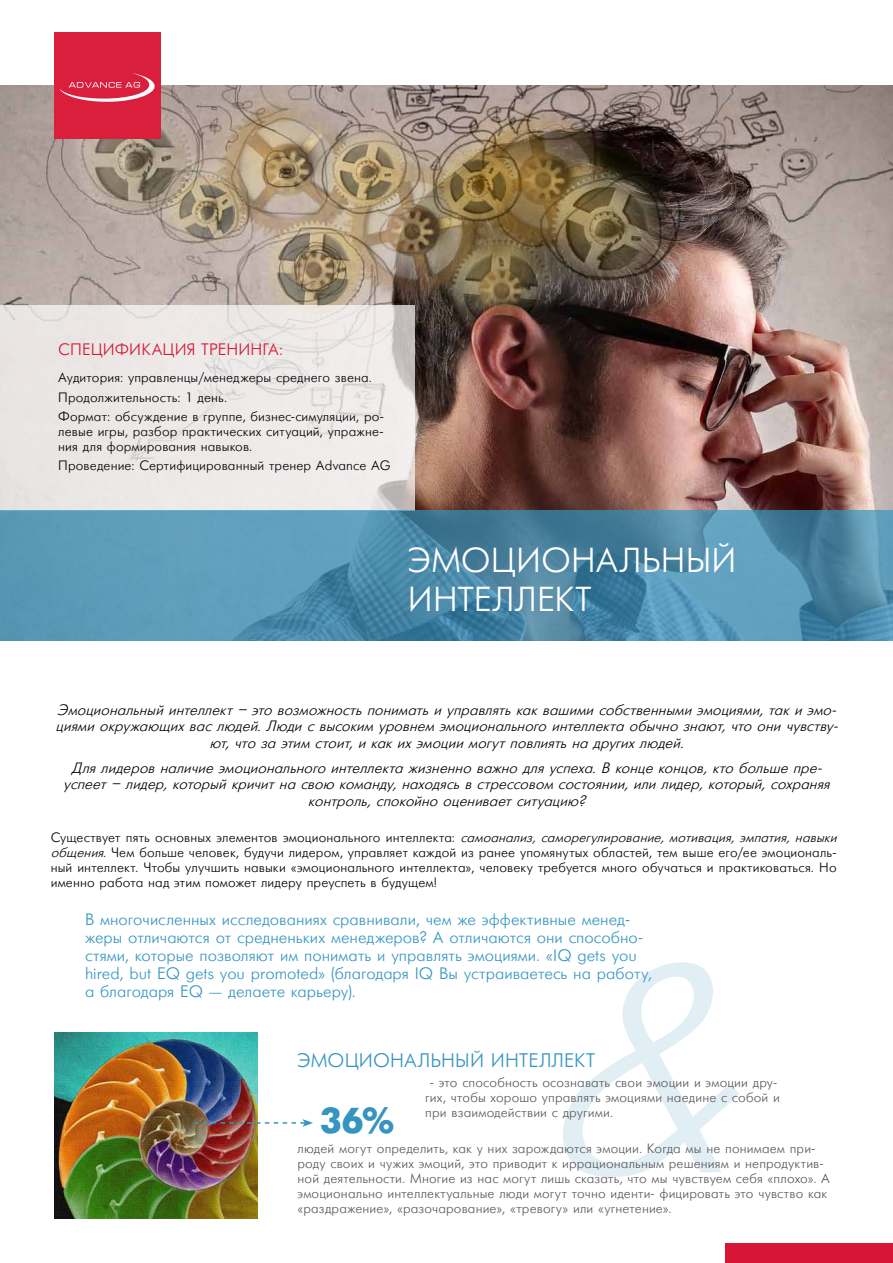
<style>
.page{position:relative;width:893px;height:1263px;background:#fff}
.page>*{position:absolute;margin:0;border:0;box-sizing:border-box;transform-origin:0 0}
.t1{font:italic 300px "Futuris";color:#3695c0}
.t2{font:700 36px "Futuris";color:#3695c0}
.t3{font:34.5px/39px "Futuris Cyrillic";letter-spacing:.005em;color:#fff}
.t4{font:19.5px "Futuris Cyrillic";letter-spacing:.005em;color:#3695c0}
.t5{font:16.5px/18px "Futuris Cyrillic";color:#3695c0}
.t6{font:16.5px "Futuris Cyrillic";letter-spacing:.01em;color:#d71635}
.t7{font:italic 15px/16.5px "Futuris";letter-spacing:.005em;color:#000;text-align:center}
.t8{font:13.5px/15px "Futuris Cyrillic";letter-spacing:.01em;color:#000}
.t9{font:13.5px/15px "Futuris Cyrillic";letter-spacing:.01em;color:#58595b}
.s1{font-family:"Futuris";font-style:italic}
</style>
<div class="page">
<img style="left:0;top:85px;width:893px;height:425px">
<div style="left:54px;top:32px;width:106px;height:106px;background:#da1f3d"></div>
<svg style="left:60px;top:73px;width:95px;height:29px"></svg>
<div style="left:0;top:305px;width:415px;height:205px;background:#ece9e7"></div>
<svg style="left:0;top:510px;width:893px;height:131px;background:#528fad"></svg>
<div style="left:725px;top:1244px;width:168px;height:19px;background:#d71635"></div>
<img style="left:55px;top:1032px;width:203px;height:187px">
<svg style="left:194px;top:1119px;width:119px;height:8px"></svg>
<p class="t6" style="left:58px;top:341px;width:226px">СПЕЦИФИКАЦИЯ ТРЕНИНГА:</p>
<p class="t8" style="left:58px;top:368px;width:327px;line-height:19.2px">Аудитория: управленцы/менеджеры среднего звена.<br>Продолжительность: 1 день.<br>Формат: обсуждение в группе, бизнес-симуляции, ро-</p>
<p class="t8" style="left:58px;top:424px;width:327px">левые игры, разбор практических ситуаций, упражне&shy;ния для формирования навыков.</p>
<p class="t8" style="left:58px;top:458px;width:334px">Проведение: Сертифицированный тренер Advance AG</p>
<h3 class="t3" style="left:408px;top:541px;width:330px">ЭМОЦИОНАЛЬНЫЙ<br>ИНТЕЛЛЕКТ</h3>
<p class="t7" style="left:56px;top:701px;width:784px">Эмоциональный интеллект – это возможность понимать и управлять как вашими собственными эмоциями, так и эмо&shy;циями окружающих вас людей. Люди с высоким уровнем эмоционального интеллекта обычно знают, что они чувству&shy;ют, что за этим стоит, и как их эмоции могут повлиять на других людей.</p>
<p class="t7" style="left:63px;top:760px;width:768px">Для лидеров наличие эмоционального интеллекта жизненно важно для успеха. В конце концов, кто больше пре&shy;успеет – лидер, который кричит на свою команду, находясь в стрессовом состоянии, или лидер, который, сохраняя контроль, спокойно оценивает ситуацию?</p>
<p class="t8" style="left:51px;top:830px;width:787px;text-align:justify">Существует пять основных элементов эмоционального интеллекта: <span class="s1">самоанализ, саморегулирование, мотивация, эмпатия, навыки общения</span>. Чем больше человек, будучи лидером, управляет каждой из ранее упомянутых областей, тем выше его/ее эмоциональ&shy;ный интеллект. Чтобы улучшить навыки «эмоционального интеллекта», человеку требуется много обучаться и практиковаться. Но именно работа над этим поможет лидеру преуспеть в будущем!</p>
<p class="t5" style="left:85px;top:911px;width:568px">В многочисленных исследованиях сравнивали, чем же эффективные менед&shy;жеры отличаются от средненьких менеджеров? А отличаются они способно&shy;стями, которые позволяют им понимать и управлять эмоциями. «IQ gets you hired, but EQ gets you promoted» (благодаря IQ Вы устраиваетесь на работу, а благодаря EQ — делаете карьеру).</p>
<h1 class="t1" style="left:537px;top:917px;width:189px">&amp;</h1>
<h3 class="t4" style="left:298px;top:1051px;width:299px">ЭМОЦИОНАЛЬНЫЙ ИНТЕЛЛЕКТ</h3>
<h2 class="t2" style="left:320px;top:1100px;width:76px">36%</h2>
<p class="t9" style="left:425px;top:1076px;width:356px;text-indent:5px">- это способность осознавать свои эмоции и эмоции дру&shy;гих, чтобы хорошо управлять эмоциями наедине с собой и при взаимодействии с другими.</p>
<p class="t9" style="left:298px;top:1141px;width:534px">людей могут определить, как у них зарождаются эмоции. Когда мы не понимаем при&shy;роду своих и чужих эмоций, это приводит к иррациональным решениям и непродуктив&shy;ной деятельности. Многие из нас могут лишь сказать, что мы чувствуем себя «плохо». А эмоционально интеллектуальные люди могут точно иденти- фицировать это чувство как «раздражение», «разочарование», «тревогу» или «угнетение».</p>
</div>
